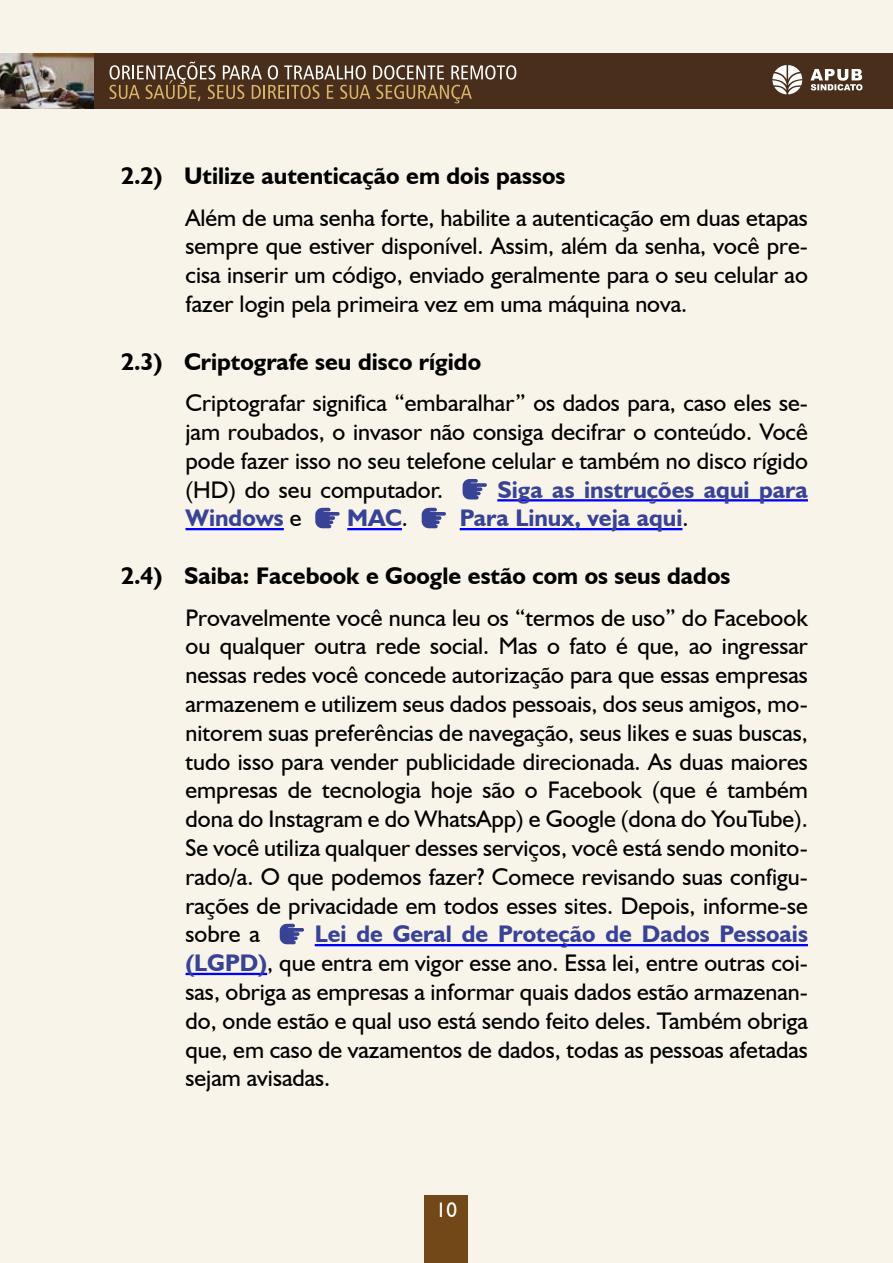
<style>
.page{position:relative;width:893px;height:1263px;background:#f9f4e9}
.page>*{position:absolute;margin:0;border:0;box-sizing:border-box;transform-origin:0 0}
.t1{font:24px/28.8px "Humanist 521 BT";color:#000;text-align:justify}
.t2{font:700 24px "Humanist 521 BT";color:#000}
.t3{font:700 24px "Humanist 521 BT";color:#384395}
.t4{font:21px "Humanist 521 BT";color:#fff}
.s1{font-weight:400;color:#000}
.s2{font-weight:700;color:#384395}
</style>
<div class="page">
<div style="left:92px;top:54px;width:801px;height:55px;background:#482e1b"></div>
<img style="left:0;top:54px;width:93px;height:55px">
<svg style="left:110px;top:61px;width:406px;height:42px"></svg>
<svg style="left:772px;top:65px;width:30px;height:29px"></svg>
<svg style="left:810px;top:69px;width:52px;height:21px"></svg>
<div style="left:425px;top:1195px;width:43px;height:68px;background:#734818"></div>
<hr style="left:497px;top:499px;width:311px;height:2px;background:#00f">
<hr style="left:186px;top:528px;width:98px;height:2px;background:#00f">
<hr style="left:347px;top:528px;width:55px;height:2px;background:#00f">
<hr style="left:460px;top:528px;width:222px;height:2px;background:#00f">
<hr style="left:315px;top:944px;width:493px;height:2px;background:#00f">
<hr style="left:186px;top:973px;width:81px;height:2px;background:#00f">
<svg style="left:463px;top:479px;width:24px;height:20px"></svg>
<svg style="left:315px;top:508px;width:25px;height:20px"></svg>
<svg style="left:422px;top:508px;width:24px;height:20px"></svg>
<svg style="left:280px;top:924px;width:24px;height:20px"></svg>
<p class="t2" style="left:121px;top:161px;width:446px">2.2) Utilize autenticação em dois passos</p>
<p class="t1" style="left:186px;top:203px;width:624px">Além de uma senha forte, habilite a autenticação em duas etapas sempre que estiver disponível. Assim, além da senha, você pre&shy;cisa inserir um código, enviado geralmente para o seu celular ao fazer login pela primeira vez em uma máquina nova.</p>
<p class="t2" style="left:121px;top:346px;width:361px">2.3) Criptografe seu disco rígido</p>
<p class="t1" style="left:186px;top:388px;width:624px">Criptografar significa “embaralhar” os dados para, caso eles se&shy;jam roubados, o invasor não consiga decifrar o conteúdo. Você pode fazer isso no seu telefone celular e também no disco rígido (HD) do seu computador.</p>
<p class="t3" style="left:497px;top:474px;width:312px">Siga as instruções aqui para</p>
<p class="t3" style="left:186px;top:503px;width:118px">Windows <span class="s1">e</span></p>
<p class="t3" style="left:347px;top:503px;width:62px">MAC<span class="s1">.</span></p>
<p class="t3" style="left:460px;top:503px;width:230px">Para Linux, veja aqui<span class="s1">.</span></p>
<p class="t2" style="left:121px;top:561px;width:611px">2.4) Saiba: Facebook e Google estão com os seus dados</p>
<p class="t1" style="left:186px;top:602px;width:624px">Provavelmente você nunca leu os “termos de uso” do Facebook ou qualquer outra rede social. Mas o fato é que, ao ingressar nessas redes você concede autorização para que essas empresas armazenem e utilizem seus dados pessoais, dos seus amigos, mo&shy;nitorem suas preferências de navegação, seus likes e suas buscas, tudo isso para vender publicidade direcionada. As duas maiores empresas de tecnologia hoje são o Facebook (que é também dona do Instagram e do WhatsApp) e Google (dona do YouTube).<br>Se você utiliza qualquer desses serviços, você está sendo monito&shy;rado/a. O que podemos fazer? Comece revisando suas configu&shy;rações de privacidade em todos esses sites. Depois, informe-se sobre a</p>
<p class="t1" style="left:186px;top:919px;width:624px;text-indent:129px"><span class="s2">Lei de Geral de Proteção de Dados Pessoais (LGPD)</span>, que entra em vigor esse ano. Essa lei, entre outras coi&shy;sas, obriga as empresas a informar quais dados estão armazenan&shy;do, onde estão e qual uso está sendo feito deles. Também obriga que, em caso de vazamentos de dados, todas as pessoas afetadas sejam avisadas.</p>
<p class="t4" style="left:436px;top:1197px;width:23px">10</p>
</div>
